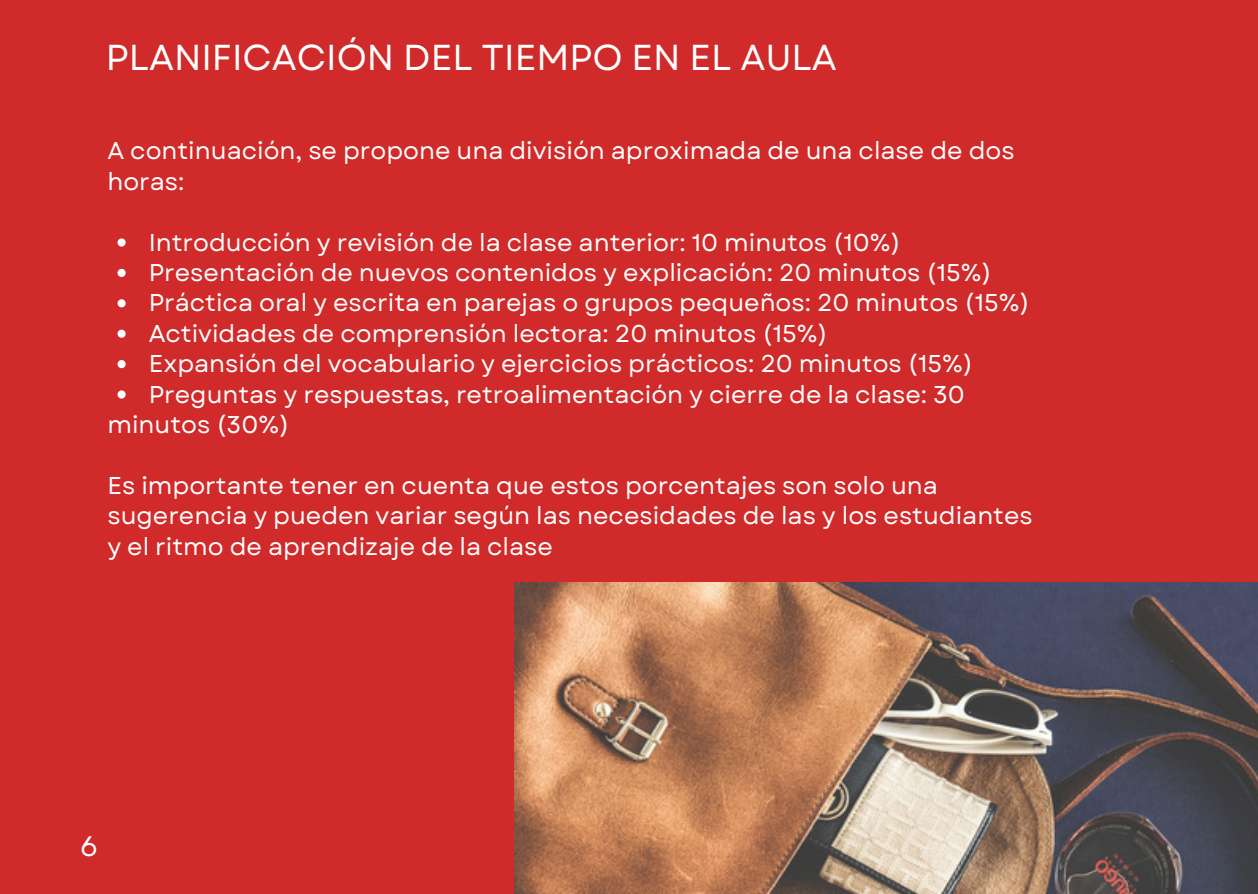
<style>
.page{position:relative;width:1258px;height:894px;background:#fff}
.page>*{position:absolute;margin:0;border:0;box-sizing:border-box;transform-origin:0 0}
.t1{font:36px "Garet";color:#fff}
.t2{font:28.2px "Garet";color:#fff}
.t3{font:24.3px/30.3px "Garet";color:#fff}
</style>
<div class="page">
<div style="left:0;top:0;width:1258px;height:893px;background:#d12a2a"></div>
<img style="left:514px;top:582px;width:743px;height:310px">
<svg style="left:118px;top:238px;width:8px;height:8px"></svg>
<svg style="left:118px;top:269px;width:8px;height:8px"></svg>
<svg style="left:118px;top:299px;width:8px;height:8px"></svg>
<svg style="left:118px;top:329px;width:8px;height:8px"></svg>
<svg style="left:118px;top:360px;width:8px;height:8px"></svg>
<svg style="left:118px;top:390px;width:8px;height:8px"></svg>
<p class="t1" style="left:106px;top:32px;width:732px">PLANIFICACIÓN DEL TIEMPO EN EL AULA</p>
<p class="t3" style="left:107px;top:136px;width:909px">A continuación, se propone una división aproximada de una clase de dos horas:</p>
<p class="t3" style="left:149px;top:227px;width:754px">Introducción y revisión de la clase anterior: 10 minutos (10%)</p>
<p class="t3" style="left:149px;top:257px;width:845px">Presentación de nuevos contenidos y explicación: 20 minutos (15%)</p>
<p class="t3" style="left:149px;top:288px;width:883px">Práctica oral y escrita en parejas o grupos pequeños: 20 minutos (15%)</p>
<p class="t3" style="left:149px;top:318px;width:680px">Actividades de comprensión lectora: 20 minutos (15%)</p>
<p class="t3" style="left:149px;top:348px;width:826px">Expansión del vocabulario y ejercicios prácticos: 20 minutos (15%)</p>
<p class="t3" style="left:149px;top:379px;width:817px">Preguntas y respuestas, retroalimentación y cierre de la clase: 30</p>
<p class="t3" style="left:107px;top:409px;width:183px">minutos (30%)</p>
<p class="t3" style="left:107px;top:470px;width:927px">Es importante tener en cuenta que estos porcentajes son solo una sugerencia y pueden variar según las necesidades de las y los estudiantes y el ritmo de aprendizaje de la clase</p>
<p class="t2" style="left:80px;top:825px;width:19px">6</p>
</div>
